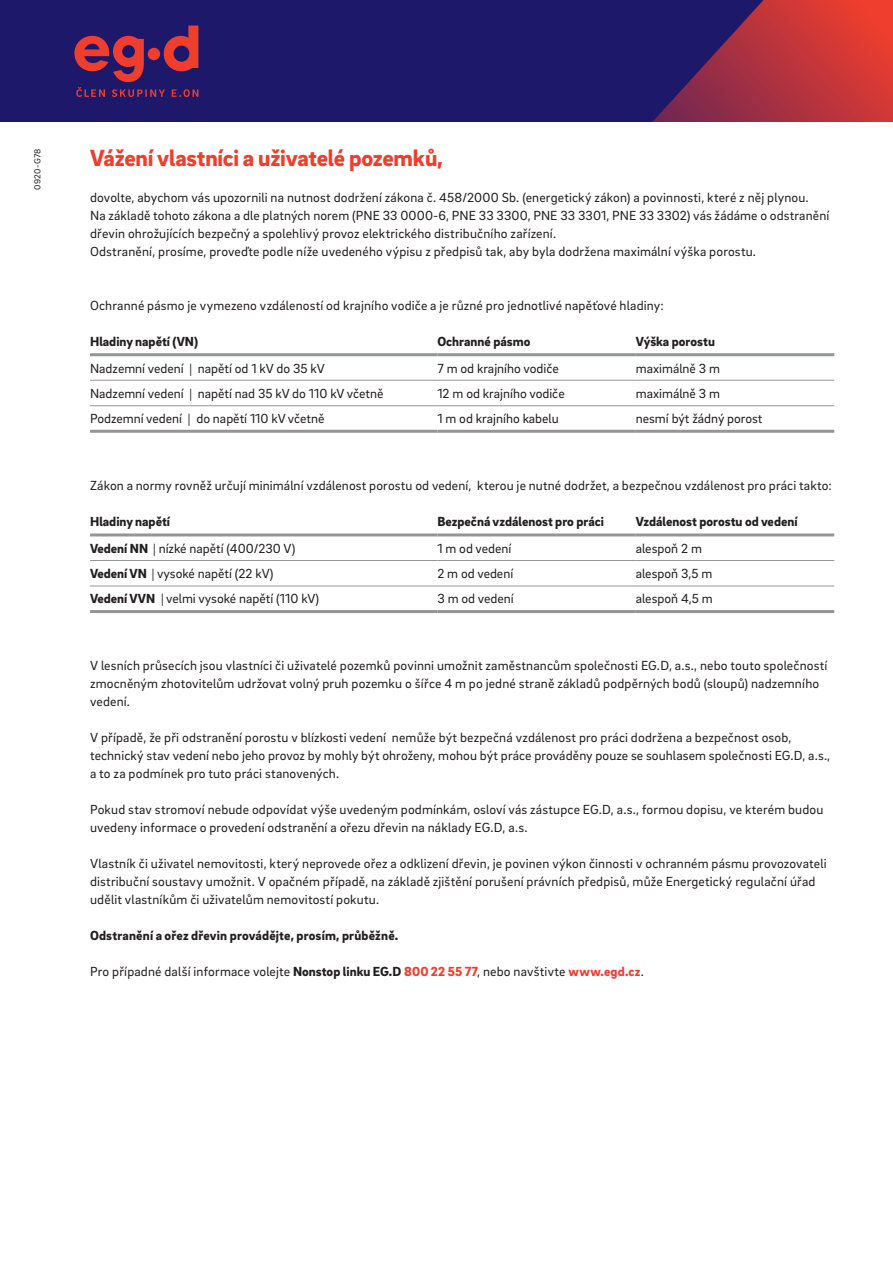
<style>
.page{position:relative;width:893px;height:1263px;background:#fff}
.page>*{position:absolute;margin:0;border:0;box-sizing:border-box;transform-origin:0 0}
.t1{font:900 24px "EON Brix Sans";letter-spacing:-.01em;color:#ef3e2e}
.t2{font:13.5px/18px "EON Brix Sans";letter-spacing:.01em;color:#231f20}
.t3{font:900 13.5px "EON Brix Sans";color:#231f20}
.t4{font:9px "EON Brix Sans";letter-spacing:.025em;color:#231f20}
.s1{font-weight:900}
.s2{font-weight:900;color:#ef3e2e}
</style>
<div class="page">
<div style="left:0;top:0;width:893px;height:121px;background:#1d186a"></div>
<svg style="left:74px;top:26px;width:124px;height:71px"></svg>
<svg style="left:653px;top:0;width:240px;height:121px"></svg>
<hr style="left:90px;top:353px;width:347px;height:3px;background:#939598">
<hr style="left:437px;top:353px;width:199px;height:3px;background:#939598">
<hr style="left:636px;top:353px;width:198px;height:3px;background:#939598">
<hr style="left:90px;top:430px;width:347px;height:3px;background:#939598">
<hr style="left:437px;top:430px;width:199px;height:3px;background:#939598">
<hr style="left:636px;top:430px;width:198px;height:3px;background:#939598">
<hr style="left:90px;top:380px;width:347px;height:1px;background:#939598">
<hr style="left:437px;top:380px;width:199px;height:1px;background:#939598">
<hr style="left:636px;top:380px;width:198px;height:1px;background:#939598">
<hr style="left:90px;top:405px;width:347px;height:1px;background:#939598">
<hr style="left:437px;top:405px;width:199px;height:1px;background:#939598">
<hr style="left:636px;top:405px;width:198px;height:1px;background:#939598">
<hr style="left:90px;top:533px;width:347px;height:3px;background:#939598">
<hr style="left:437px;top:533px;width:199px;height:3px;background:#939598">
<hr style="left:636px;top:533px;width:198px;height:3px;background:#939598">
<hr style="left:90px;top:610px;width:347px;height:3px;background:#939598">
<hr style="left:437px;top:610px;width:199px;height:3px;background:#939598">
<hr style="left:636px;top:610px;width:198px;height:3px;background:#939598">
<hr style="left:90px;top:560px;width:347px;height:1px;background:#939598">
<hr style="left:437px;top:560px;width:199px;height:1px;background:#939598">
<hr style="left:636px;top:560px;width:198px;height:1px;background:#939598">
<hr style="left:90px;top:586px;width:347px;height:1px;background:#939598">
<hr style="left:437px;top:586px;width:199px;height:1px;background:#939598">
<hr style="left:636px;top:586px;width:198px;height:1px;background:#939598">
<p class="t4" style="left:32px;top:190px;width:42px;rotate:-90deg">0920-G78</p>
<h1 class="t1" style="left:90px;top:142px;width:354px">Vážení vlastníci a uživatelé pozemků,</h1>
<p class="t2" style="left:90px;top:188px;width:741px">dovolte, abychom vás upozornili na nutnost dodržení zákona č. 458/2000 Sb. (energetický zákon) a povinnosti, které z něj plynou.<br>Na základě tohoto zákona a dle platných norem (PNE 33 0000-6, PNE 33 3300, PNE 33 3301, PNE 33 3302) vás žádáme o odstranění dřevin ohrožujících bezpečný a spolehlivý provoz elektrického distribučního zařízení.<br>Odstranění, prosíme, proveďte podle níže uvedeného výpisu z předpisů tak, aby byla dodržena maximální výška porostu.</p>
<p class="t2" style="left:90px;top:296px;width:575px">Ochranné pásmo je vymezeno vzdáleností od krajního vodiče a je různé pro jednotlivé napěťové hladiny:</p>
<p class="t3" style="left:90px;top:333px;width:110px">Hladiny napětí (VN)</p>
<p class="t3" style="left:437px;top:333px;width:95px">Ochranné pásmo</p>
<p class="t3" style="left:636px;top:333px;width:81px">Výška porostu</p>
<p class="t2" style="left:90px;top:359px;width:236px">Nadzemní vedení | napětí od 1 kV do 35 kV</p>
<p class="t2" style="left:437px;top:359px;width:123px">7 m od krajního vodiče</p>
<p class="t2" style="left:636px;top:359px;width:86px">maximálně 3 m</p>
<p class="t2" style="left:90px;top:384px;width:295px">Nadzemní vedení | napětí nad 35 kV do 110 kV včetně</p>
<p class="t2" style="left:437px;top:384px;width:129px">12 m od krajního vodiče</p>
<p class="t2" style="left:636px;top:384px;width:86px">maximálně 3 m</p>
<p class="t2" style="left:90px;top:409px;width:236px">Podzemní vedení | do napětí 110 kV včetně</p>
<p class="t2" style="left:437px;top:409px;width:123px">1 m od krajního kabelu</p>
<p class="t2" style="left:636px;top:409px;width:128px">nesmí být žádný porost</p>
<p class="t2" style="left:90px;top:476px;width:743px">Zákon a normy rovněž určují minimální vzdálenost porostu od vedení, kterou je nutné dodržet, a bezpečnou vzdálenost pro práci takto:</p>
<p class="t3" style="left:90px;top:513px;width:82px">Hladiny napětí</p>
<p class="t3" style="left:437px;top:513px;width:168px">Bezpečná vzdálenost pro práci</p>
<p class="t3" style="left:636px;top:513px;width:163px">Vzdálenost porostu od vedení</p>
<p class="t2" style="left:90px;top:539px;width:207px"><span class="s1">Vedení NN</span> | nízké napětí (400/230 V)</p>
<p class="t2" style="left:437px;top:539px;width:76px">1 m od vedení</p>
<p class="t2" style="left:636px;top:539px;width:68px">alespoň 2 m</p>
<p class="t2" style="left:90px;top:564px;width:185px"><span class="s1">Vedení VN</span> | vysoké napětí (22 kV)</p>
<p class="t2" style="left:437px;top:564px;width:77px">2 m od vedení</p>
<p class="t2" style="left:636px;top:564px;width:78px">alespoň 3,5 m</p>
<p class="t2" style="left:90px;top:589px;width:231px"><span class="s1">Vedení VVN</span> | velmi vysoké napětí (110 kV)</p>
<p class="t2" style="left:437px;top:589px;width:78px">3 m od vedení</p>
<p class="t2" style="left:636px;top:589px;width:78px">alespoň 4,5 m</p>
<p class="t2" style="left:90px;top:656px;width:739px">V lesních průsecích jsou vlastníci či uživatelé pozemků povinni umožnit zaměstnancům společnosti EG.D, a.s., nebo touto společností zmocněným zhotovitelům udržovat volný pruh pozemku o šířce 4 m po jedné straně základů podpěrných bodů (sloupů) nadzemního vedení.</p>
<p class="t2" style="left:90px;top:728px;width:742px">V případě, že při odstranění porostu v blízkosti vedení nemůže být bezpečná vzdálenost pro práci dodržena a bezpečnost osob, technický stav vedení nebo jeho provoz by mohly být ohroženy, mohou být práce prováděny pouze se souhlasem společnosti EG.D, a.s., a to za podmínek pro tuto práci stanovených.</p>
<p class="t2" style="left:90px;top:800px;width:735px">Pokud stav stromoví nebude odpovídat výše uvedeným podmínkám, osloví vás zástupce EG.D, a.s., formou dopisu, ve kterém budou uvedeny informace o provedení odstranění a ořezu dřevin na náklady EG.D, a.s.</p>
<p class="t2" style="left:90px;top:854px;width:738px">Vlastník či uživatel nemovitosti, který neprovede ořez a odklizení dřevin, je povinen výkon činnosti v ochranném pásmu provozovateli distribuční soustavy umožnit. V opačném případě, na základě zjištění porušení právních předpisů, může Energetický regulační úřad udělit vlastníkům či uživatelům nemovitostí pokutu.</p>
<p class="t3" style="left:90px;top:927px;width:310px">Odstranění a ořez dřevin provádějte, prosím, průběžně.</p>
<p class="t2" style="left:90px;top:962px;width:555px">Pro případné další informace volejte <span class="s1">Nonstop linku EG.D</span> <span class="s2">800 22 55 77</span>, nebo navštivte <span class="s2">www.egd.cz</span>.</p>
</div>
